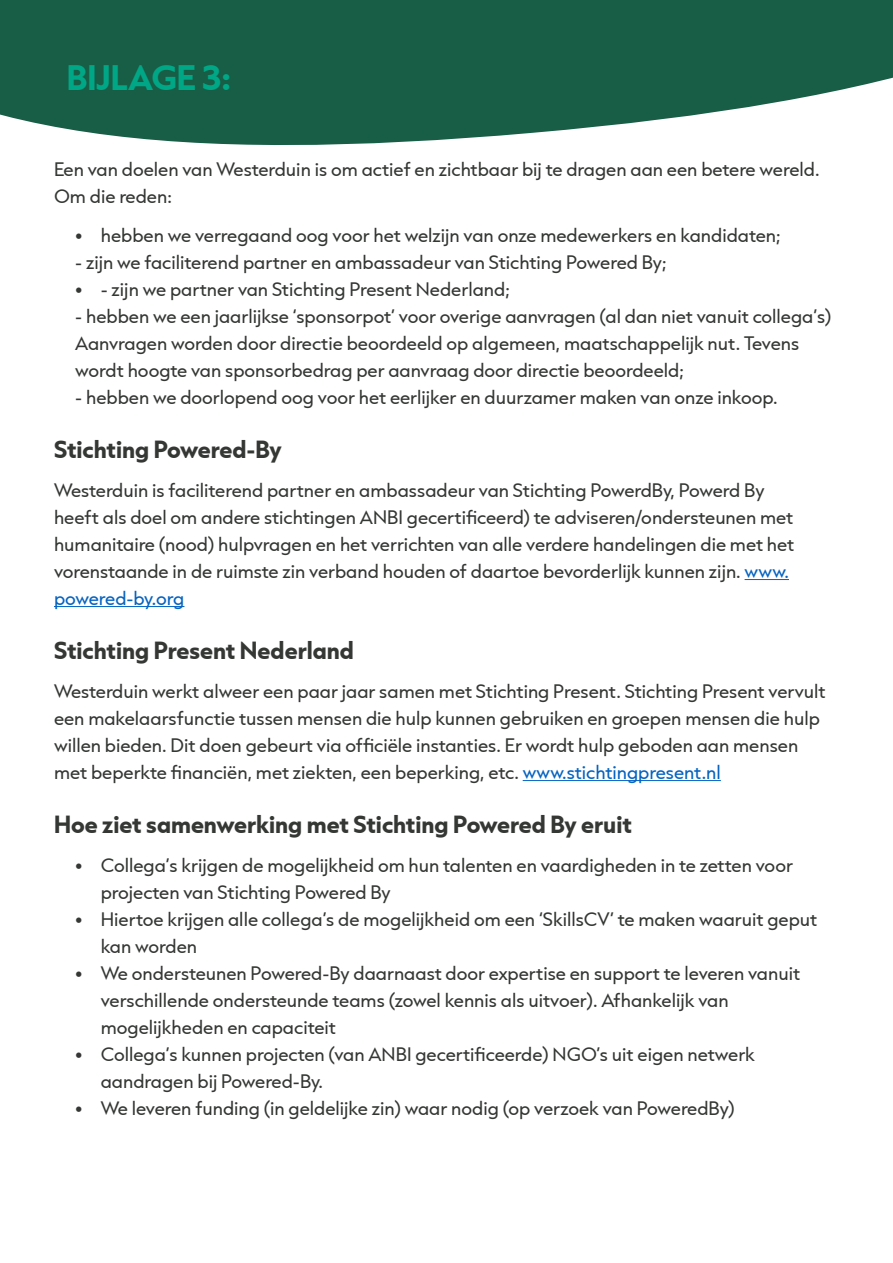
<style>
.page{position:relative;width:893px;height:1263px;background:#fff}
.page>*{position:absolute;margin:0;border:0;box-sizing:border-box;transform-origin:0 0}
.t1{font:700 30px "Capitana";color:#00a786}
.Heading_3{font:700 21px "Capitana";color:#343734}
.t2{font:16.5px/27px "Capitana";color:#343734}
.s1{color:#0563c1}
</style>
<div class="page">
<svg style="left:0;top:0;width:893px;height:145px;background:#35715c"></svg>
<hr style="left:745px;top:579px;width:44px;height:1px;background:#0563c1">
<hr style="left:54px;top:606px;width:130px;height:1px;background:#0563c1">
<hr style="left:523px;top:780px;width:198px;height:1px;background:#0563c1">
<h2 class="t1" style="left:67px;top:55px;width:166px">BIJLAGE 3:</h2>
<p class="t2" style="left:54px;top:156px;width:767px">Een van doelen van Westerduin is om actief en zichtbaar bij te dragen aan een betere wereld.<br>Om die reden:</p>
<p class="t2" style="left:75px;top:222px;width:707px">• hebben we verregaand oog voor het welzijn van onze medewerkers en kandidaten;</p>
<p class="t2" style="left:75px;top:249px;width:593px">- zijn we faciliterend partner en ambassadeur van Stichting Powered By;</p>
<p class="t2" style="left:75px;top:276px;width:436px">• - zijn we partner van Stichting Present Nederland;</p>
<p class="t2" style="left:75px;top:303px;width:758px">- hebben we een jaarlijkse ‘sponsorpot’ voor overige aanvragen (al dan niet vanuit collega’s)<br>Aanvragen worden door directie beoordeeld op algemeen, maatschappelijk nut. Tevens wordt hoogte van sponsorbedrag per aanvraag door directie beoordeeld;</p>
<p class="t2" style="left:75px;top:384px;width:704px">- hebben we doorlopend oog voor het eerlijker en duurzamer maken van onze inkoop.</p>
<p class="Heading_3" style="left:54px;top:434px;width:229px">Stichting Powered-By</p>
<p class="t2" style="left:54px;top:477px;width:742px">Westerduin is faciliterend partner en ambassadeur van Stichting PowerdBy, Powerd By heeft als doel om andere stichtingen ANBI gecertificeerd) te adviseren/ondersteunen met humanitaire (nood) hulpvragen en het verrichten van alle verdere handelingen die met het vorenstaande in de ruimste zin verband houden of daartoe bevorderlijk kunnen zijn. <span class="s1">www. powered-by.org</span></p>
<p class="Heading_3" style="left:54px;top:635px;width:302px">Stichting Present Nederland</p>
<p class="t2" style="left:54px;top:678px;width:773px">Westerduin werkt alweer een paar jaar samen met Stichting Present. Stichting Present vervult een makelaarsfunctie tussen mensen die hulp kunnen gebruiken en groepen mensen die hulp willen bieden. Dit doen gebeurt via officiële instanties. Er wordt hulp geboden aan mensen met beperkte financiën, met ziekten, een beperking, etc. <span class="s1">www.stichtingpresent.nl</span></p>
<p class="Heading_3" style="left:54px;top:809px;width:579px">Hoe ziet samenwerking met Stichting Powered By eruit</p>
<p class="t2" style="left:101px;top:852px;width:694px;text-indent:-26px">• Collega’s krijgen de mogelijkheid om hun talenten en vaardigheden in te zetten voor projecten van Stichting Powered By</p>
<p class="t2" style="left:101px;top:906px;width:718px;text-indent:-26px">• Hiertoe krijgen alle collega’s de mogelijkheid om een ‘SkillsCV’ te maken waaruit geput kan worden</p>
<p class="t2" style="left:101px;top:960px;width:701px;text-indent:-26px">• We ondersteunen Powered-By daarnaast door expertise en support te leveren vanuit verschillende ondersteunde teams (zowel kennis als uitvoer). Afhankelijk van mogelijkheden en capaciteit</p>
<p class="t2" style="left:101px;top:1041px;width:656px;text-indent:-26px">• Collega’s kunnen projecten (van ANBI gecertificeerde) NGO’s uit eigen netwerk aandragen bij Powered-By.</p>
<p class="t2" style="left:75px;top:1095px;width:661px">• We leveren funding (in geldelijke zin) waar nodig (op verzoek van PoweredBy)</p>
</div>
